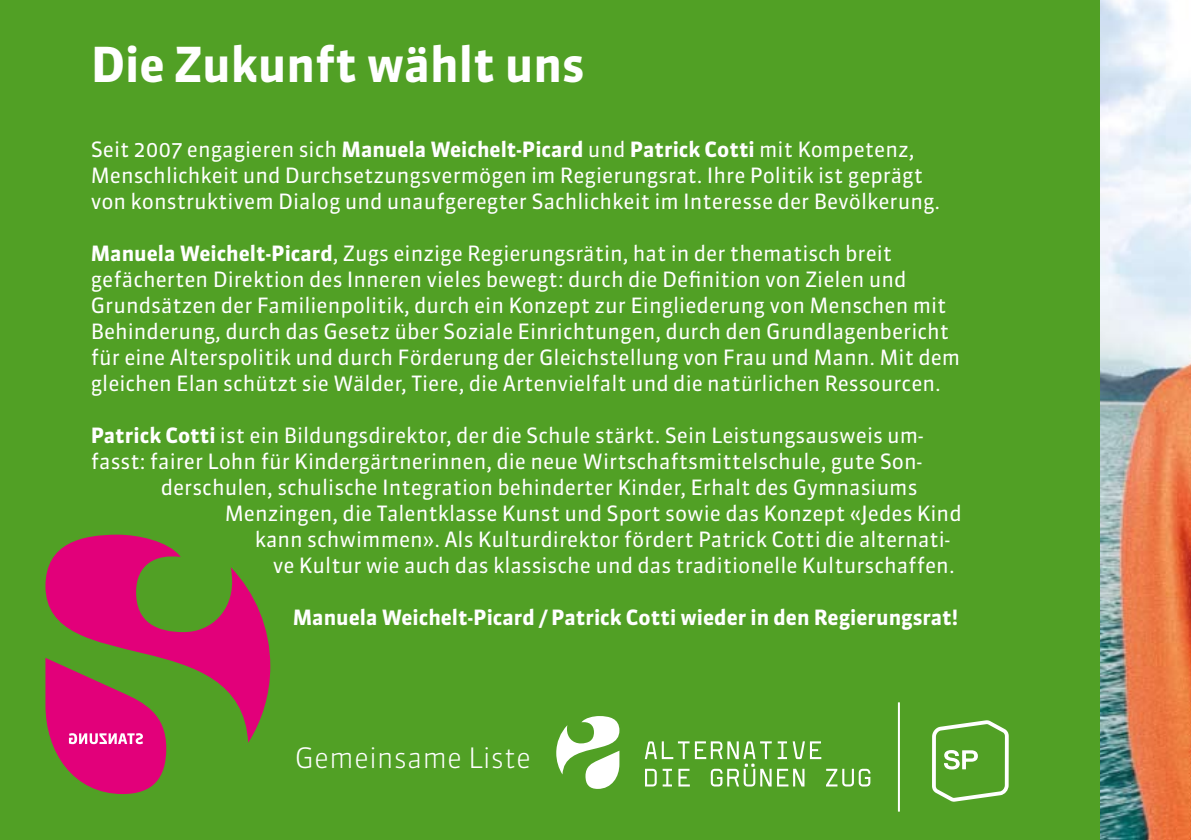
<style>
.page{position:relative;width:1191px;height:840px;background:#fff}
.page>*{position:absolute;margin:0;border:0;box-sizing:border-box;transform-origin:0 0}
.t1{font:700 48px "Sanuk OT";color:#fff}
.t2{font:300 28px "Sanuk OT";color:#fff}
.t3{font:21px/26px "Sanuk OT";color:#fff}
.t4{font:700 21px "Sanuk OT";color:#fff}
.s1{font-weight:700}
</style>
<div class="page">
<img style="left:1099px;top:0;width:92px;height:839px">
<div style="left:0;top:0;width:1099px;height:839px;background:#51a025"></div>
<svg style="left:45px;top:534px;width:225px;height:208px"></svg>
<svg style="left:45px;top:657px;width:121px;height:136px"></svg>
<svg style="left:556px;top:716px;width:63px;height:72px"></svg>
<svg style="left:777px;top:741px;width:44px;height:17px"></svg>
<svg style="left:645px;top:741px;width:126px;height:45px"></svg>
<svg style="left:777px;top:768px;width:27px;height:18px"></svg>
<svg style="left:826px;top:768px;width:44px;height:18px"></svg>
<svg style="left:932px;top:720px;width:76px;height:81px"></svg>
<hr style="left:898px;top:702px;width:2px;height:109px;background:#fff">
<h1 class="t1" style="left:91px;top:35px;width:495px">Die Zukunft wählt uns</h1>
<p class="t3" style="left:91px;top:136px;width:851px">Seit 2007 engagieren sich <span class="s1">Manuela Weichelt-Picard</span> und <span class="s1">Patrick Cotti</span> mit Kompetenz,<br>Menschlichkeit und Durchsetzungsvermögen im Regierungsrat. Ihre Politik ist geprägt von konstruktivem Dialog und unaufgeregter Sachlichkeit im Interesse der Bevölkerung.</p>
<p class="t3" style="left:91px;top:240px;width:871px"><span class="s1">Manuela Weichelt-Picard</span>, Zugs einzige Regierungsrätin, hat in der thematisch breit gefächerten Direktion des Inneren vieles bewegt: durch die Definition von Zielen und Grundsätzen der Familienpolitik, durch ein Konzept zur Eingliederung von Menschen mit Behinderung, durch das Gesetz über Soziale Einrichtungen, durch den Grundlagenbericht für eine Alterspolitik und durch Förderung der Gleichstellung von Frau und Mann. Mit dem gleichen Elan schützt sie Wälder, Tiere, die Artenvielfalt und die natürlichen Ressourcen.</p>
<p class="t3" style="left:91px;top:422px;width:834px"><span class="s1">Patrick Cotti</span> ist ein Bildungsdirektor, der die Schule stärkt. Sein Leistungsausweis um-</p>
<p class="t3" style="left:91px;top:448px;width:833px">fasst: fairer Lohn für Kindergärtnerinnen, die neue Wirtschaftsmittelschule, gute Son-</p>
<p class="t3" style="left:161px;top:474px;width:758px">derschulen, schulische Integration behinderter Kinder, Erhalt des Gymnasiums</p>
<p class="t3" style="left:225px;top:500px;width:738px">Menzingen, die Talentklasse Kunst und Sport sowie das Konzept «Jedes Kind</p>
<p class="t3" style="left:255px;top:526px;width:697px">kann schwimmen». Als Kulturdirektor fördert Patrick Cotti die alternati-</p>
<p class="t3" style="left:273px;top:552px;width:683px">ve Kultur wie auch das klassische und das traditionelle Kulturschaffen.</p>
<p class="t4" style="left:293px;top:604px;width:667px">Manuela Weichelt-Picard / Patrick Cotti wieder in den Regierungsrat!</p>
<h2 class="t2" style="left:295px;top:740px;width:238px">Gemeinsame Liste</h2>
</div>
